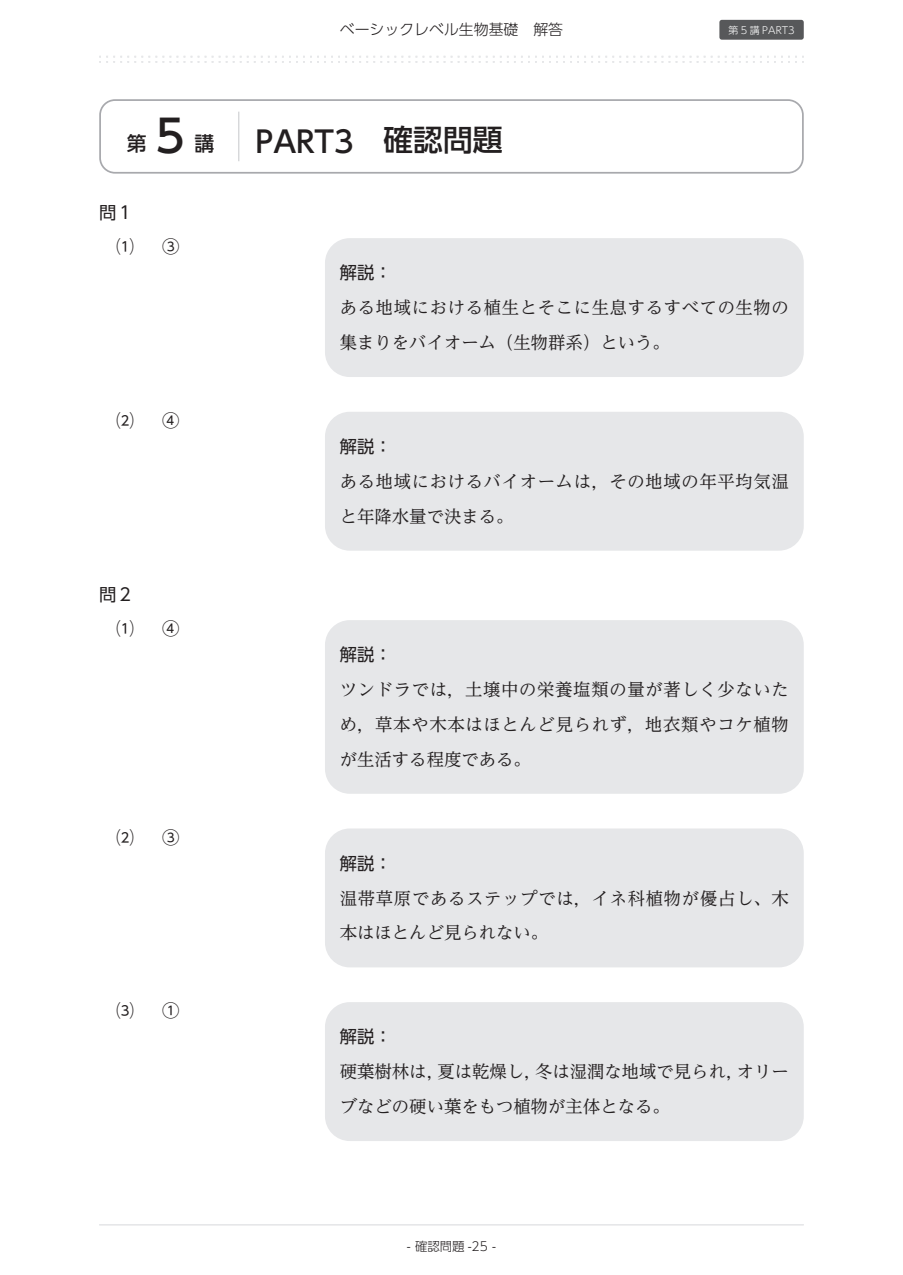
<style>
.page{position:relative;width:903px;height:1275px;background:#fff}
.page>*{position:absolute;margin:0;border:0;box-sizing:border-box;transform-origin:0 0}
.t1{font:500 44.62px "UD Shin Go Pro";color:#231f20}
.t2{font:500 29.75px "UD Shin Go Pro";color:#231f20}
.t3{font:500 19.78px "UD Shin Go Pro";color:#231f20}
.t4{font:17.32px/34.6px "UD Reimin Pr 6";letter-spacing:.035em;color:#231f20}
.t5{font:17.32px/34.6px "UD Reimin Pr 6";color:#231f20}
.t6{font:17.32px "UD Shin Go Pro";color:#231f20}
.t7{font:17.32px/34.6px "UD Shin Go Pr 6";color:#231f20;text-align:right}
.t8{font:300 14.88px "UD Shin Go Pro";color:#231f20}
.t9{font:300 12.42px "UD Shin Go Pr 6";color:#231f20}
.t10{font:300 9.97px "UD Shin Go Pro";color:#fff}
</style>
<div class="page">
<hr style="left:99px;top:1224px;width:705px;height:1px;background:#e6e7e9">
<div style="left:719px;top:20px;width:85px;height:20px;background:#57585a;border-radius:2px"></div>
<svg style="left:99px;top:56px;width:705px;height:7px"></svg>
<div style="left:325px;top:238px;width:479px;height:139px;background:#e6e7e9;border-radius:25px"></div>
<div style="left:325px;top:412px;width:479px;height:139px;background:#e6e7e9;border-radius:25px"></div>
<div style="left:325px;top:620px;width:479px;height:174px;background:#e6e7e9;border-radius:25px"></div>
<div style="left:325px;top:1002px;width:479px;height:139px;background:#e6e7e9;border-radius:25px"></div>
<div style="left:325px;top:828px;width:479px;height:139px;background:#e6e7e9;border-radius:25px"></div>
<div style="left:99px;top:99px;width:705px;height:75px;border:2px solid #a8a9ad;border-radius:15px"></div>
<hr style="left:238px;top:112px;width:1px;height:49px;background:#d1d2d4">
<p class="t8" style="left:340px;top:18px;width:225px">ベーシックレベル生物基礎　解答</p>
<p class="t10" style="left:728px;top:22px;width:68px">第 5 講 PART3</p>
<p class="t3" style="left:127px;top:127px;width:21px">第</p>
<h1 class="t1" style="left:156px;top:100px;width:31px">5</h1>
<p class="t3" style="left:194px;top:127px;width:21px">講</p>
<h2 class="t2" style="left:255px;top:117px;width:249px">PART3 確認問題</h2>
<p class="t7" style="left:99px;top:194px;width:36px">問１<br>⑴</p>
<p class="t7" style="left:162px;top:229px;width:19px">③</p>
<p class="t6" style="left:340px;top:259px;width:54px">解説：</p>
<p class="t4" style="left:340px;top:290px;width:451px">ある地域における植生とそこに生息するすべての生物の集まりをバイオーム（生物群系）という。</p>
<p class="t7" style="left:117px;top:403px;width:19px">⑵</p>
<p class="t7" style="left:162px;top:403px;width:19px">④</p>
<p class="t6" style="left:340px;top:432px;width:54px">解説：</p>
<p class="t4" style="left:340px;top:463px;width:450px">ある地域におけるバイオームは，その地域の年平均気温と年降水量で決まる。</p>
<p class="t7" style="left:99px;top:576px;width:36px">問２<br>⑴</p>
<p class="t7" style="left:162px;top:611px;width:19px">④</p>
<p class="t7" style="left:117px;top:819px;width:19px">⑵</p>
<p class="t7" style="left:162px;top:819px;width:19px">③</p>
<p class="t7" style="left:99px;top:993px;width:36px">　⑶</p>
<p class="t7" style="left:162px;top:993px;width:19px">①</p>
<p class="t6" style="left:340px;top:641px;width:54px">解説：</p>
<p class="t4" style="left:340px;top:672px;width:450px;text-align:justify">ツンドラでは，土壌中の栄養塩類の量が著しく少ないため，草本や木本はほとんど見られず，地衣類やコケ植物が生活する程度である。</p>
<p class="t6" style="left:340px;top:849px;width:54px">解説：</p>
<p class="t4" style="left:340px;top:880px;width:450px">温帯草原であるステップでは，イネ科植物が優占し、木本はほとんど見られない。</p>
<p class="t6" style="left:340px;top:1023px;width:54px">解説：</p>
<p class="t5" style="left:340px;top:1054px;width:450px">硬葉樹林は，夏は乾燥し，冬は湿潤な地域で見られ，オリーブなどの硬い葉をもつ植物が主体となる。</p>
<p class="t9" style="left:407px;top:1236px;width:91px">- 確認問題 -25 -</p>
</div>
